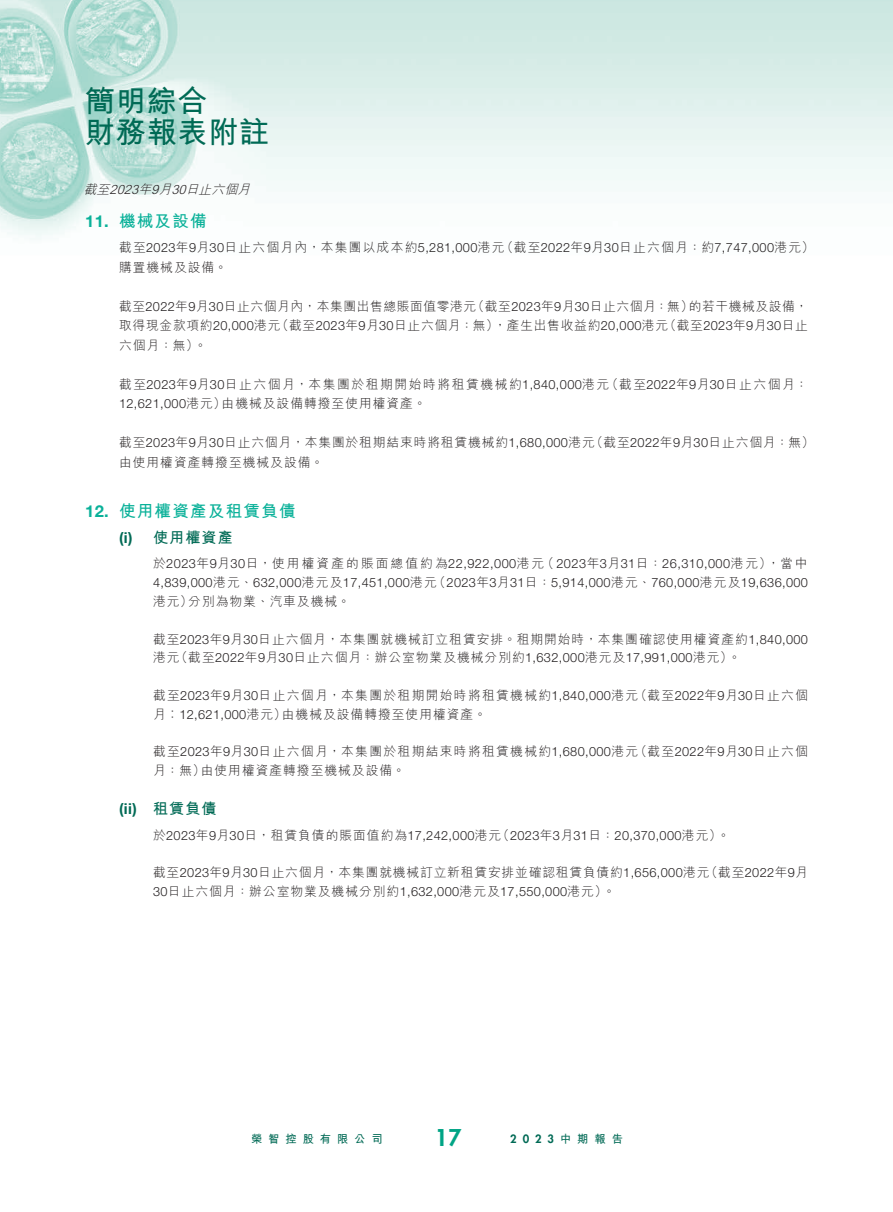
<style>
.page{position:relative;width:893px;height:1212px;background:#fff}
.page>*{position:absolute;margin:0;border:0;box-sizing:border-box;transform-origin:0 0}
.t1{font:700 30px/31.5px "M Hei HK";letter-spacing:.03em;color:#006a55}
.t2{font:800 22.5px "Futura Std";color:#00a485}
.t3{font:700 16.5px "M Hei HK";letter-spacing:.08em;color:#0ab199}
.t4{font:700 16.5px "Helvetica Neue LT Std";color:#0ab199}
.t5{font:700 15px "M Hei HK";letter-spacing:.08em;color:#006a55}
.t6{font:700 15px "Helvetica Neue LT Std";color:#006a55}
.t7{font:300 12.75px/18.8px "M Hei HK";letter-spacing:.08em;color:#231f20}
.t8{font:300 12.75px "Helvetica Neue LT Std";letter-spacing:.03em;color:#231f20}
.t9{font:300 12.75px/18.8px "M Hei HK";letter-spacing:.105em;color:#231f20}
.t10{font:300 12.75px/19.5px "M Hei HK";letter-spacing:.125em;color:#231f20}
.t11{font:300 12.75px/19.5px "M Hei HK";letter-spacing:.1em;color:#231f20}
.t12{font:300 12.75px "M Hei HK";letter-spacing:.045em;color:#231f20}
.t13{font:300 12.75px "M Hei HK";letter-spacing:.16em;color:#231f20}
.t14{font:italic 300 12.75px "M Hei HK";color:#231f20}
.t15{font:300 12.75px "M Hei HK";letter-spacing:.055em;color:#231f20}
.t16{font:300 12.75px/19.5px "M Hei HK";letter-spacing:.06em;color:#231f20;text-align:center}
.t17{font:700 11.25px "M Hei HK";letter-spacing:.53em;color:#006a55}
.t18{font:800 11.25px "Futura Std";color:#006a55}
.s1{font-family:"M Hei HK"}
.s2{font-family:"Helvetica Neue LT Std"}
</style>
<div class="page">
<img style="left:0;top:0;width:893px;height:239px">
<h1 class="t1" style="left:85px;top:83px;width:186px">簡明綜合<br>財務報表附註</h1>
<p class="t14" style="left:186px;top:181px;width:70px">日止六個月</p>
<p class="t14" style="left:138px;top:181px;width:19px">年</p>
<p class="t14" style="left:84px;top:181px;width:32px">截至</p>
<p class="t14" style="left:151px;top:181px;width:26px">月9</p>
<p class="t14" style="left:109px;top:181px;width:35px">2023</p>
<p class="t14" style="left:171px;top:181px;width:20px">30</p>
<p class="t4" style="left:85px;top:211px;width:25px">11.</p>
<p class="t4" style="left:85px;top:501px;width:25px">12.</p>
<p class="t3" style="left:119px;top:209px;width:89px">機械及設備</p>
<p class="t8" style="left:501px;top:240px;width:315px"><span class="s1">（截至</span>2022<span class="s1">年 月</span>9 30<span class="s1">日止六個月：約</span>7,747,000<span class="s1">港元(</span></p>
<p class="t11" style="left:119px;top:237px;width:387px">截至<span class="s2">2023</span>年 月<span class="s2">9 30</span>日止六個月內，本集團以成本約<span class="s2">5,281,000</span>港元購置機械及設備。</p>
<p class="t7" style="left:472px;top:296px;width:223px">（截至<span class="s2">2023</span>年 月<span class="s2">9 30</span>日止六個月：無）</p>
<p class="t12" style="left:119px;top:297px;width:359px">截至<span class="s2">2022</span>年 月<span class="s2">9 30</span>日止六個月內，本集團出售總賬面值零港元</p>
<p class="t12" style="left:689px;top:297px;width:121px">的若干機械及設備，</p>
<p class="t7" style="left:276px;top:315px;width:224px">（截至<span class="s2">2023</span>年 月<span class="s2">9 30</span>日止六個月：無）</p>
<p class="t16" style="left:119px;top:315px;width:163px">取得現金款項約<span class="s2">20,000</span>港元。</p>
<p class="t7" style="left:119px;top:335px;width:81px">六個月：無(</p>
<p class="t7" style="left:664px;top:315px;width:146px">（截至<span class="s2">2023</span>年 月<span class="s2">9 30</span>日止</p>
<p class="t15" style="left:494px;top:316px;width:176px">，產生出售收益約<span class="s2">20,000</span>港元</p>
<p class="t7" style="left:606px;top:374px;width:204px">（截至<span class="s2">2022</span>年 月<span class="s2">9 30</span>日止六個月：</p>
<p class="t10" style="left:222px;top:374px;width:389px;text-indent:-103px">截至<span class="s2">2023</span>年 月<span class="s2">9 30</span>日止六個月，本集團於租期開始時將租賃機械約<span class="s2">1,840,000</span>港元由機械及設備轉撥至使用權資產。</p>
<p class="t8" style="left:119px;top:396px;width:108px">12,621,000<span class="s1">港元）</span></p>
<p class="t7" style="left:590px;top:432px;width:226px">（截至<span class="s2">2022</span>年 月<span class="s2">9 30</span>日止六個月：無(</p>
<p class="t7" style="left:119px;top:432px;width:477px;line-height:19.5px">截至<span class="s2">2023</span>年 月<span class="s2">9 30</span>日止六個月，本集團於租期結束時將租賃機械約<span class="s2">1,680,000</span>港元由使用權資產轉撥至機械及設備。</p>
<p class="t3" style="left:119px;top:499px;width:178px">使用權資產及租賃負債</p>
<p class="t6" style="left:119px;top:528px;width:15px">i( )</p>
<p class="t6" style="left:119px;top:800px;width:19px">(ii)</p>
<p class="t5" style="left:153px;top:526px;width:81px">使用權資產</p>
<p class="t8" style="left:542px;top:555px;width:231px"><span class="s1">（</span>2023<span class="s1">年 月</span>3 31<span class="s1">日：</span>26,310,000<span class="s1">港元）</span></p>
<p class="t13" style="left:153px;top:554px;width:393px">於<span class="s2">2023</span>年 月<span class="s2">9 30</span>日，使用權資產的賬面總值約為<span class="s2">22,922,000</span>港元</p>
<p class="t8" style="left:433px;top:575px;width:376px"><span class="s1">（</span>2023<span class="s1">年 月</span>3 31<span class="s1">日：</span>5,914,000<span class="s1">港元、</span>760,000<span class="s1">港元及</span>19,636,000</p>
<p class="t7" style="left:767px;top:553px;width:42px">，當中</p>
<p class="t8" style="left:153px;top:575px;width:285px">4,839,000<span class="s1">港元、</span>632,000<span class="s1">港元及</span>17,451,000<span class="s1">港元</span></p>
<p class="t7" style="left:188px;top:591px;width:164px">分別為物業、汽車及機械。</p>
<p class="t7" style="left:153px;top:591px;width:41px">港元）</p>
<p class="t7" style="left:728px;top:629px;width:81px;text-indent:-575px">截至<span class="s2">2023</span>年 月<span class="s2">9 30</span>日止六個月，本集團就機械訂立租賃安排。租期開始時，本集團確認使用權資產約<span class="s2">1,840,000</span>。</p>
<p class="t7" style="left:175px;top:648px;width:559px">（截至<span class="s2">2022</span>年 月<span class="s2">9 30</span>日止六個月：辦公室物業及機械分別約<span class="s2">1,632,000</span>港元及<span class="s2">17,991,000</span>港元(</p>
<p class="t7" style="left:153px;top:648px;width:28px">港元</p>
<p class="t7" style="left:634px;top:685px;width:175px">（截至<span class="s2">2022</span>年 月<span class="s2">9 30</span>日止六個</p>
<p class="t9" style="left:282px;top:685px;width:358px;text-indent:-129px">截至<span class="s2">2023</span>年 月<span class="s2">9 30</span>日止六個月，本集團於租期開始時將租賃機械約<span class="s2">1,840,000</span>港元由機械及設備轉撥至使用權資產。</p>
<p class="t8" style="left:153px;top:706px;width:135px"><span class="s1">月︰</span>12,621,000<span class="s1">港元）</span></p>
<p class="t7" style="left:634px;top:741px;width:175px">（截至<span class="s2">2022</span>年 月<span class="s2">9 30</span>日止六個</p>
<p class="t9" style="left:201px;top:741px;width:439px;text-indent:-48px">截至<span class="s2">2023</span>年 月<span class="s2">9 30</span>日止六個月，本集團於租期結束時將租賃機械約<span class="s2">1,680,000</span>港元由使用權資產轉撥至機械及設備。</p>
<p class="t7" style="left:153px;top:760px;width:54px">月：無）</p>
<p class="t5" style="left:153px;top:798px;width:65px">租賃負債</p>
<p class="t8" style="left:497px;top:827px;width:226px"><span class="s1">（</span>2023<span class="s1">年 月</span>3 31<span class="s1">日：</span>20,370,000<span class="s1">港元(</span></p>
<p class="t7" style="left:153px;top:825px;width:350px">於<span class="s2">2023</span>年 月<span class="s2">9 30</span>日，租賃負債的賬面值約為<span class="s2">17,242,000</span>港元</p>
<p class="t7" style="left:717px;top:825px;width:14px">。</p>
<p class="t7" style="left:705px;top:862px;width:104px">（截至<span class="s2">2022</span>年 月<span class="s2">9</span></p>
<p class="t7" style="left:603px;top:862px;width:108px;text-indent:-450px">截至<span class="s2">2023</span>年 月<span class="s2">9 30</span>日止六個月，本集團就機械訂立新租賃安排並確認租賃負債約<span class="s2">1,656,000</span>港元。</p>
<p class="t7" style="left:153px;top:881px;width:456px"><span class="s2">30</span>日止六個月：辦公室物業及機械分別約<span class="s2">1,632,000</span>港元及<span class="s2">17,550,000</span>港元(</p>
<p class="t17" style="left:251px;top:1131px;width:133px">榮智控股有限公司</p>
<h2 class="t2" style="left:435px;top:1123px;width:28px">17</h2>
<p class="t17" style="left:560px;top:1131px;width:64px">中期報告</p>
<p class="t18" style="left:510px;top:1132px;width:45px">2023</p>
</div>
